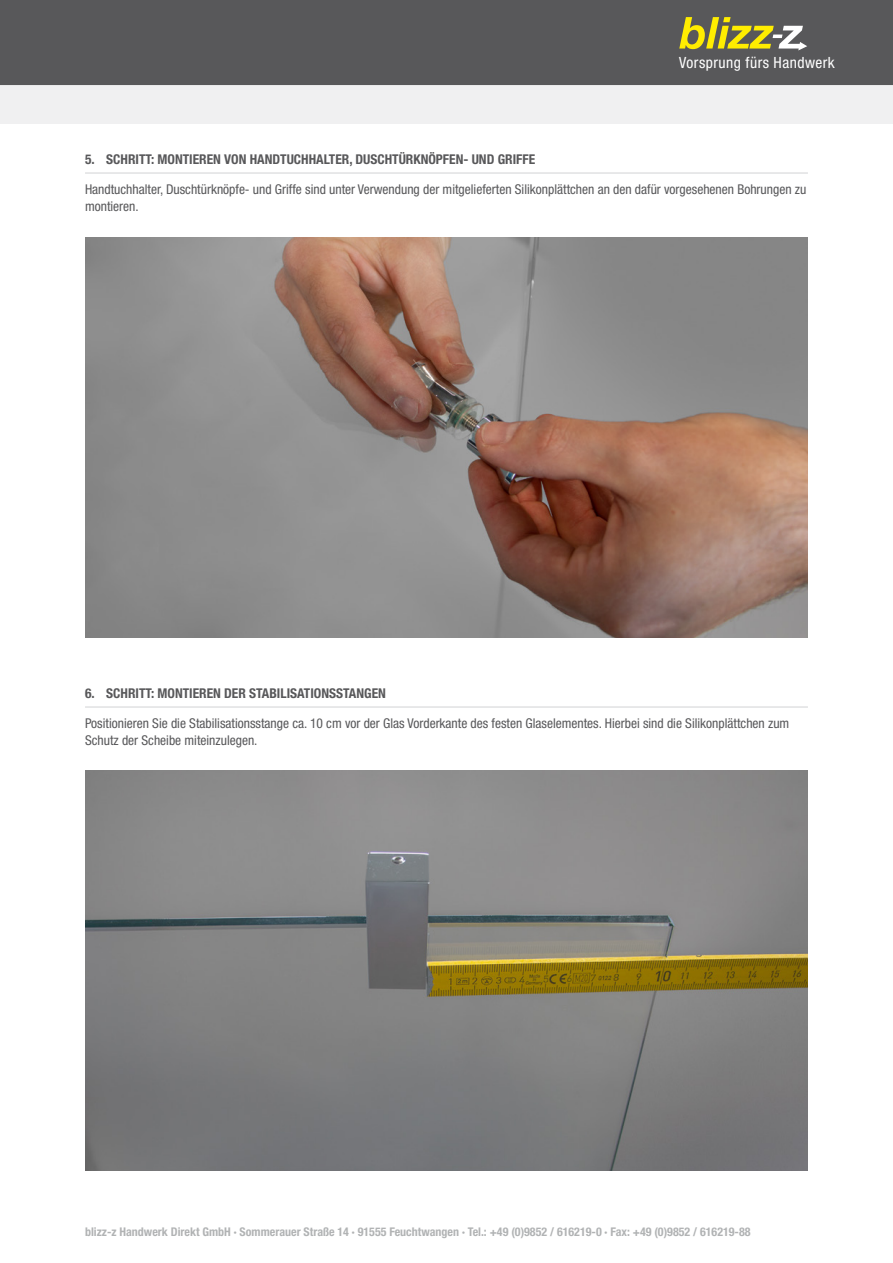
<style>
.page{position:relative;width:893px;height:1263px;background:#fff}
.page>*{position:absolute;margin:0;border:0;box-sizing:border-box;transform-origin:0 0}
.t1{font:condensed 15.45px "Helvetica Neue LT Pro";letter-spacing:.03em;color:#fff}
.t2{font:condensed 13.5px/17.2px "Helvetica Neue LT Pro";color:#58585a}
.t3{font:700 condensed 13.5px "Helvetica Neue LT Pro";color:#58585a}
.t4{font:700 condensed 12px "Helvetica Neue LT Pro";color:#b1b3b4}
</style>
<div class="page">
<div style="left:0;top:38px;width:893px;height:85px;background:#f0f0f1"></div>
<div style="left:0;top:0;width:893px;height:85px;background:#58585a"></div>
<hr style="left:85px;top:173px;width:723px;height:1px;background:#d1d2d4">
<hr style="left:85px;top:707px;width:723px;height:1px;background:#d1d2d4">
<img style="left:85px;top:237px;width:722px;height:400px">
<img style="left:85px;top:771px;width:722px;height:399px">
<svg style="left:679px;top:17px;width:128px;height:33px;background:#9c964a"></svg>
<p class="t1" style="left:679px;top:53px;width:157px">Vorsprung fürs Handwerk</p>
<p class="t3" style="left:85px;top:151px;width:452px">5. SCHRITT: MONTIEREN VON HANDTUCHHALTER, DUSCHTÜRKNÖPFEN- UND GRIFFE</p>
<p class="t2" style="left:85px;top:181px;width:723px">Handtuchhalter, Duschtürknöpfe- und Griffe sind unter Verwendung der mitgelieferten Silikonplättchen an den dafür vorgesehenen Bohrungen zu montieren.</p>
<p class="t3" style="left:85px;top:685px;width:302px">6. SCHRITT: MONTIEREN DER STABILISATIONSSTANGEN</p>
<p class="t2" style="left:85px;top:715px;width:706px">Positionieren Sie die Stabilisationsstange ca. 10 cm vor der Glas Vorderkante des festen Glaselementes. Hierbei sind die Silikonplättchen zum<br>Schutz der Scheibe miteinzulegen.</p>
<p class="t4" style="left:85px;top:1224px;width:667px">blizz-z Handwerk Direkt GmbH · Sommerauer Straße 14 · 91555 Feuchtwangen · Tel.: +49 (0)9852 / 616219-0 · Fax: +49 (0)9852 / 616219-88</p>
</div>
